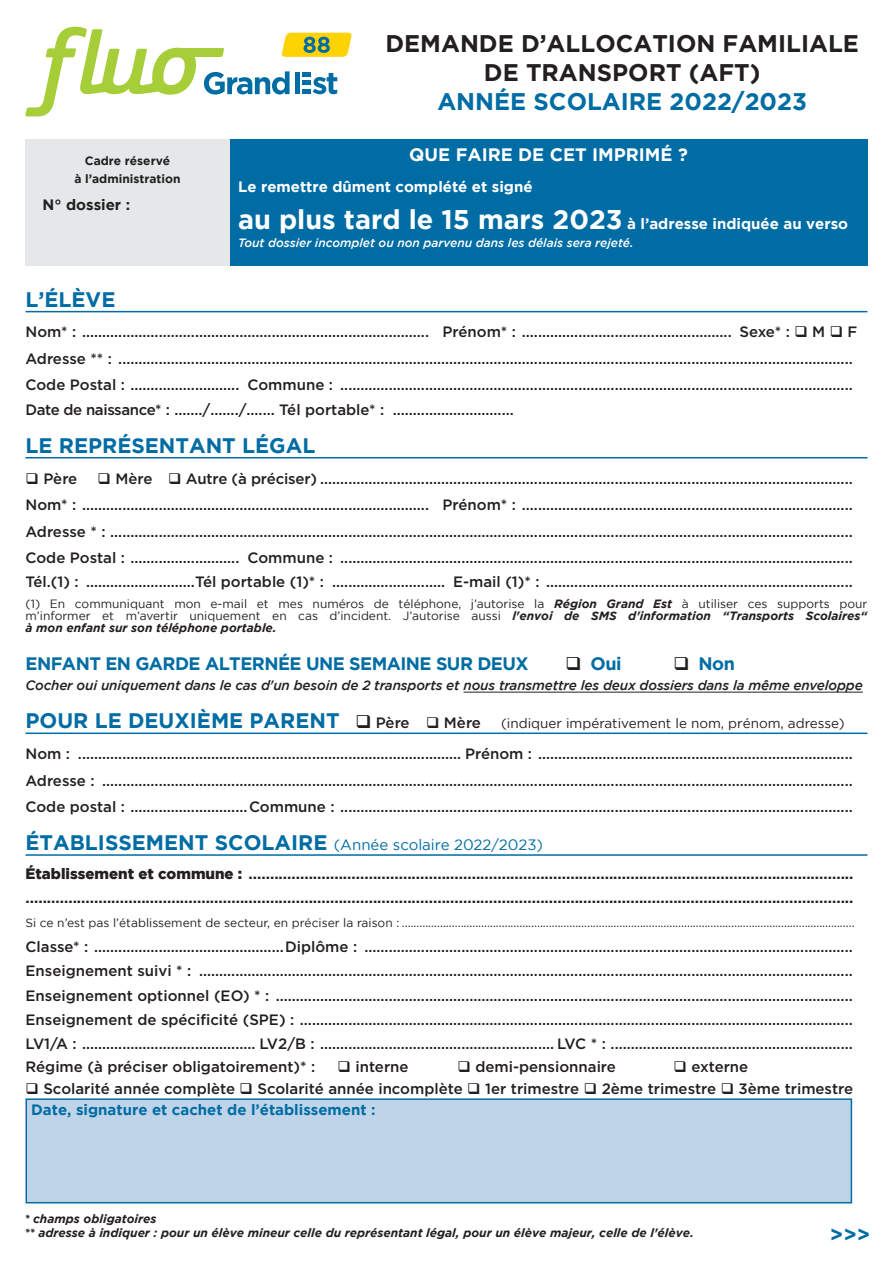
<style>
.page{position:relative;width:893px;height:1263px;background:#fff}
.page>*{position:absolute;margin:0;border:0;box-sizing:border-box;transform-origin:0 0}
.t1{font:700 24px/28.8px "Gotham";color:#231f20;text-align:center}
.t2{font:700 24px "Gotham";color:#006ca4}
.t3{font:700 21px "Gotham";color:#006ca4}
.t4{font:700 18px "Gotham";letter-spacing:-.03em;color:#006ca4}
.t5{font:700 18px "Gotham";color:#fff}
.t6{font:500 15px/26.5px "Gotham";color:#231f20;text-align:justify}
.t7{font:700 15px/28.7px "Gotham";color:#231f20}
.t8{font:500 15px "Gotham";letter-spacing:-.025em;color:#231f20}
.t9{font:700 15px "Gotham";color:#fff}
.t10{font:700 15px "Gotham";color:#006ca4}
.t11{font:italic 500 13.5px "Gotham";letter-spacing:-.01em;color:#231f20}
.t12{font:13.5px "Gotham";color:#231f20}
.t13{font:12px/12px "Gotham";color:#231f20;text-align:justify}
.t14{font:italic 700 12px/14.4px "Gotham";color:#231f20}
.t15{font:italic 500 12px "Gotham";color:#fff}
.t16{font:700 12px/18px "Gotham";color:#231f20;text-align:center}
.s1{font-size:27px}
.s2{font-weight:700;font-style:italic}
.s3{color:#231f20}
.s4{font-weight:500;font-size:15px;color:#231f20}
.s5{font-size:21px;color:#006ca4}
.s6{font-weight:400;color:#006ca4}
.s7{font-weight:900}
</style>
<div class="page">
<div style="left:230px;top:140px;width:637px;height:126px;background:#006ca4"></div>
<hr style="left:26px;top:311px;width:841px;height:1px;background:#006ca4">
<hr style="left:26px;top:457px;width:841px;height:1px;background:#006ca4">
<hr style="left:463px;top:692px;width:400px;height:1px;background:#231f20">
<hr style="left:26px;top:732px;width:841px;height:2px;background:#006ca4">
<hr style="left:26px;top:854px;width:841px;height:2px;background:#006ca4">
<div style="left:26px;top:140px;width:204px;height:126px;background:#e6e7e9"></div>
<svg style="left:26px;top:27px;width:325px;height:89px"></svg>
<div style="left:26px;top:1099px;width:825px;height:104px;background:#bfd4e8"></div>
<div style="left:26px;top:1098px;width:826px;height:105px;border:2px solid #006ca4"></div>
<p class="t16" style="left:74px;top:152px;width:108px">Cadre réservé<br>à l’administration</p>
<p class="t7" style="left:43px;top:190px;width:89px">N° dossier :</p>
<h1 class="t1" style="left:385px;top:28px;width:475px">DEMANDE D’ALLOCATION FAMILIALE<br>DE TRANSPORT (AFT)</h1>
<h1 class="t2" style="left:437px;top:87px;width:371px">ANNÉE SCOLAIRE 2022/2023</h1>
<p class="t5" style="left:409px;top:144px;width:280px">QUE FAIRE DE CET IMPRIMÉ ?</p>
<p class="t9" style="left:238px;top:178px;width:296px">Le remettre dûment complété et signé</p>
<p class="t9" style="left:238px;top:215px;width:612px"><span class="s1">au plus tard le 15 mars 2023</span> à l’adresse indiquée au verso</p>
<p class="t15" style="left:238px;top:236px;width:397px">Tout dossier incomplet ou non parvenu dans les délais sera rejeté.</p>
<h2 class="t3" style="left:26px;top:287px;width:91px">L’ÉLÈVE</h2>
<p class="t6" style="left:26px;top:319px;width:833px;text-align:left">Nom* : ...................................................................................... Prénom* : .................................................... Sexe* : ❑ M ❑ F<br>Adresse ** : ......................................................................................................................................................................................<br>Code Postal : ........................... Commune : ...............................................................................................................................</p>
<p class="t8" style="left:26px;top:400px;width:490px">Date de naissance* : ......./......./....... Tél portable* : ..............................</p>
<h2 class="t3" style="left:26px;top:433px;width:291px">LE REPRÉSENTANT LÉGAL</h2>
<p class="t6" style="left:26px;top:465px;width:53px">❑ Père</p>
<p class="t6" style="left:26px;top:465px;width:829px;text-indent:72px">❑ Mère ❑ Autre (à préciser) ....................................................................................................................................<br>Nom* : ...................................................................................... Prénom* : ..................................................................................<br>Adresse * : ........................................................................................................................................................................................<br>Code Postal : ........................... Commune : ...............................................................................................................................</p>
<p class="t6" style="left:26px;top:569px;width:829px">Tél.(1) : ...........................Tél portable (1)* : ............................ E-mail (1)* : ............................................................................</p>
<p class="t13" style="left:26px;top:597px;width:843px">(1) En communiquant mon e-mail et mes numéros de téléphone, j’autorise la <span class="s2">Région Grand Est</span> à utiliser ces supports pour m’informer et m’avertir uniquement en cas d’incident. J’autorise aussi <span class="s2">l'envoi de SMS d'information “Transports Scolaires“ à mon enfant sur son téléphone portable.</span></p>
<p class="t4" style="left:26px;top:653px;width:505px">ENFANT EN GARDE ALTERNÉE UNE SEMAINE SUR DEUX</p>
<p class="t4" style="left:566px;top:653px;width:57px"><span class="s3">❑</span> Oui</p>
<p class="t4" style="left:674px;top:653px;width:63px"><span class="s3">❑</span> Non</p>
<p class="t11" style="left:26px;top:678px;width:839px">Cocher oui uniquement dans le cas d'un besoin de 2 transports et nous transmettre les deux dossiers dans la même enveloppe</p>
<h2 class="t3" style="left:26px;top:709px;width:457px">POUR LE DEUXIÈME PARENT <span class="s3">❑</span> <span class="s4">Père</span> <span class="s3">❑</span> <span class="s4">Mère</span></h2>
<p class="t12" style="left:501px;top:716px;width:345px">(indiquer impérativement le nom, prénom, adresse)</p>
<p class="t6" style="left:26px;top:740px;width:829px">Nom : ............................................................................................... Prénom : ..............................................................................<br>Adresse : ..........................................................................................................................................................................................<br>Code postal : .............................Commune : ...............................................................................................................................</p>
<p class="t7" style="left:26px;top:830px;width:829px"><span class="s5">ÉTABLISSEMENT SCOLAIRE</span> <span class="s6">(Année scolaire 2022/2023)<br></span><span class="s7">Établissement et commune :</span> .............................................................................................................................................</p>
<p class="t7" style="left:26px;top:883px;width:829px">.................................................................................................................................................................................................</p>
<p class="t13" style="left:26px;top:917px;width:831px">Si ce n’est pas l’établissement de secteur, en préciser la raison : ..........................................................................................................................................................</p>
<p class="t6" style="left:26px;top:934px;width:829px;line-height:24.3px">Classe* : ...............................................Diplôme : .........................................................................................................................<br>Enseignement suivi * : ..................................................................................................................................................................<br>Enseignement optionnel (EO) * : ...............................................................................................................................................<br>Enseignement de spécificité (SPE) : .........................................................................................................................................<br>LV1/A : ........................................... LV2/B : .......................................................... LVC * : ............................................................</p>
<p class="t6" style="left:26px;top:1053px;width:291px">Régime (à préciser obligatoirement)* :</p>
<p class="t6" style="left:338px;top:1053px;width:72px">❑ interne</p>
<p class="t6" style="left:458px;top:1053px;width:160px">❑ demi-pensionnaire</p>
<p class="t6" style="left:674px;top:1053px;width:76px">❑ externe</p>
<p class="t6" style="left:26px;top:1075px;width:829px">❑ Scolarité année complète ❑ Scolarité année incomplète ❑ 1er trimestre ❑ 2ème trimestre ❑ 3ème trimestre</p>
<p class="t10" style="left:31px;top:1101px;width:346px">Date, signature et cachet de l’établissement :</p>
<p class="t14" style="left:24px;top:1211px;width:671px">* champs obligatoires<br>** adresse à indiquer : pour un élève mineur celle du représentant légal, pour un élève majeur, celle de l'élève.</p>
<h2 class="t3" style="left:830px;top:1222px;width:42px">&gt;&gt;&gt;</h2>
</div>
